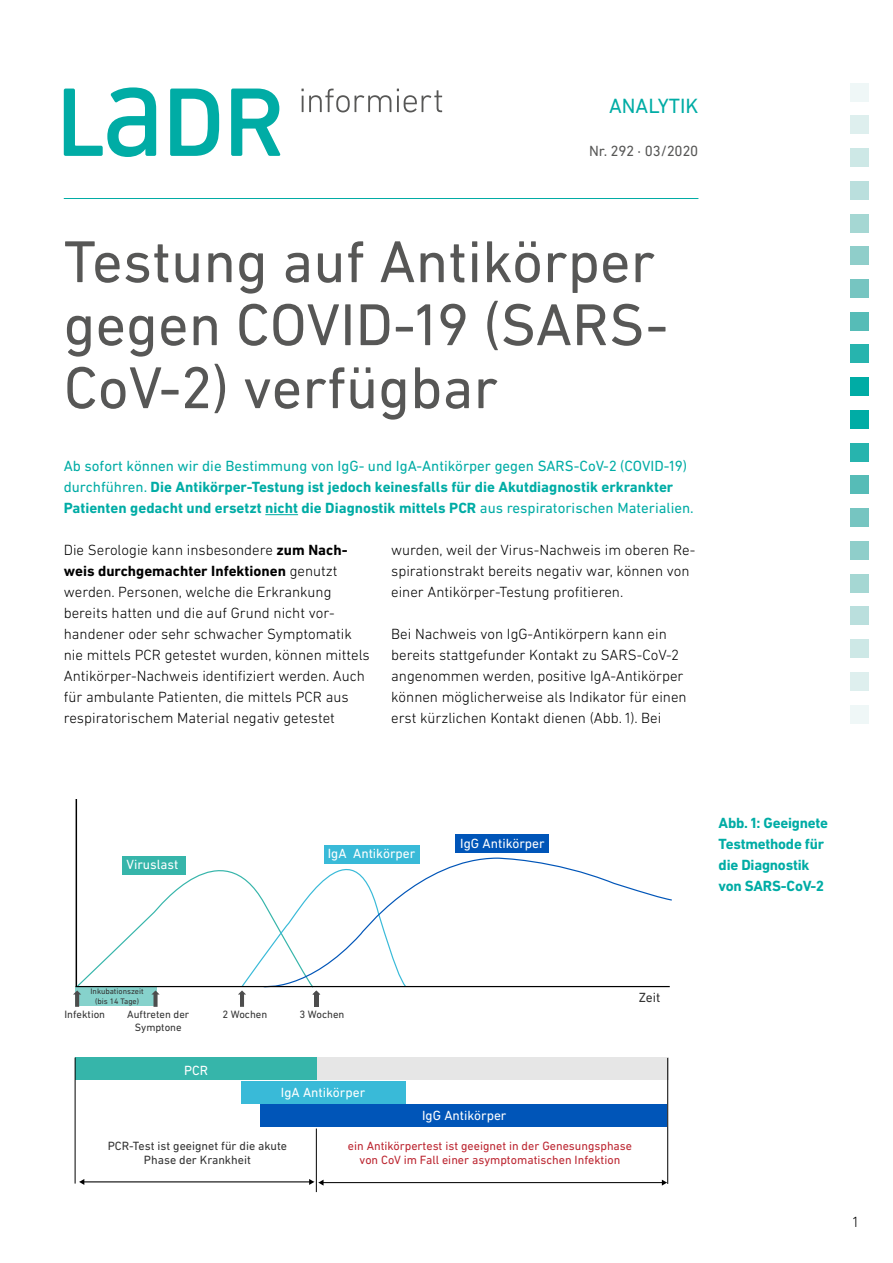
<style>
.page{position:relative;width:893px;height:1263px;background:#fff}
.page>*{position:absolute;margin:0;border:0;box-sizing:border-box;transform-origin:0 0}
.Hauptüberschrift_40p{font:60px/63px "DIN Next LT Pro";color:#575756}
.t1{font:21px "DIN Next LT Pro";color:#00aca5}
.Fließtext_10_Pt{font:300 15px/21px "DIN Next LT Pro";color:#000}
.Fließtext_TÜRKIS_10{font:700 15px/21px "DIN Next LT Pro";color:#00aca5}
.Marginaltext_TÜRKIS{font:700 15px/21px "DIN Next LT Pro";letter-spacing:-.015em;color:#00aca5}
.t2{font:15px "DIN Next LT Pro";color:#575756}
.t3{font:13.5px "DIN Next LT Pro";color:#fff}
.t4{font:13.5px "DIN Next LT Pro";color:#333}
.t5{font:12.15px/14.5px "DIN Next LT Pro";color:#bc2631;text-align:center}
.t6{font:12.15px/14.5px "DIN Next LT Pro";color:#333;text-align:center}
.t7{font:10.8px "DIN Next LT Pro";color:#333}
.t8{font:8.1px/9.8px "DIN Next LT Pro";color:#333;text-align:center}
.s1{font-weight:400}
.s2{font-weight:700}
</style>
<div class="page">
<svg style="left:64px;top:87px;width:217px;height:70px"></svg>
<svg style="left:301px;top:89px;width:141px;height:23px"></svg>
<div style="left:850px;top:377px;width:19px;height:19px;background:#00aca5"></div>
<div style="left:850px;top:410px;width:19px;height:19px;background:#00aca5"></div>
<div style="left:850px;top:443px;width:19px;height:18px;background:#27b4ae"></div>
<div style="left:850px;top:345px;width:19px;height:18px;background:#27b4ae"></div>
<div style="left:850px;top:476px;width:19px;height:18px;background:#56bcb7"></div>
<div style="left:850px;top:312px;width:19px;height:18px;background:#56bcb7"></div>
<div style="left:850px;top:508px;width:19px;height:19px;background:#76c5c1"></div>
<div style="left:850px;top:279px;width:19px;height:19px;background:#76c5c1"></div>
<div style="left:850px;top:541px;width:19px;height:18px;background:#8fceca"></div>
<div style="left:850px;top:247px;width:19px;height:18px;background:#8fceca"></div>
<div style="left:850px;top:574px;width:19px;height:18px;background:#a5d7d3"></div>
<div style="left:850px;top:214px;width:19px;height:18px;background:#a5d7d3"></div>
<div style="left:850px;top:607px;width:19px;height:18px;background:#badfdd"></div>
<div style="left:850px;top:181px;width:19px;height:18px;background:#badfdd"></div>
<div style="left:850px;top:639px;width:19px;height:19px;background:#cde8e6"></div>
<div style="left:850px;top:148px;width:19px;height:19px;background:#cde8e6"></div>
<div style="left:850px;top:672px;width:19px;height:18px;background:#deefee"></div>
<div style="left:850px;top:116px;width:19px;height:18px;background:#deefee"></div>
<div style="left:850px;top:705px;width:19px;height:18px;background:#eff7f7"></div>
<div style="left:850px;top:83px;width:19px;height:18px;background:#eff7f7"></div>
<hr style="left:64px;top:198px;width:634px;height:1px;background:#00aca5">
<hr style="left:265px;top:514px;width:33px;height:1px;background:#00aca5">
<svg style="left:73px;top:812px;width:248px;height:195px"></svg>
<div style="left:122px;top:856px;width:64px;height:19px;background:#36b5aa"></div>
<div style="left:324px;top:845px;width:96px;height:19px;background:#39bad8"></div>
<div style="left:455px;top:834px;width:93px;height:19px;background:#0055b8"></div>
<svg style="left:262px;top:858px;width:410px;height:134px"></svg>
<hr style="left:76px;top:986px;width:594px;height:1px;background:#000">
<hr style="left:76px;top:800px;width:1px;height:187px;background:#000">
<div style="left:75px;top:1057px;width:242px;height:23px;background:#36b5aa"></div>
<div style="left:317px;top:1057px;width:351px;height:23px;background:#e6e6e6"></div>
<hr style="left:75px;top:1057px;width:1px;height:126px;background:#000">
<div style="left:241px;top:1080px;width:165px;height:23px;background:#39bad8"></div>
<div style="left:260px;top:1103px;width:407px;height:23px;background:#0055b8"></div>
<hr style="left:667px;top:1058px;width:1px;height:126px;background:#000">
<hr style="left:83px;top:1181px;width:227px;height:1px;background:#000">
<svg style="left:79px;top:1179px;width:5px;height:6px"></svg>
<hr style="left:323px;top:1182px;width:340px;height:1px;background:#000">
<svg style="left:309px;top:1179px;width:15px;height:6px"></svg>
<svg style="left:662px;top:1179px;width:5px;height:6px"></svg>
<hr style="left:316px;top:1128px;width:1px;height:64px;background:#000">
<p class="t1" style="left:609px;top:93px;width:91px">ANALYTIK</p>
<p class="t2" style="left:589px;top:142px;width:111px">Nr. 292 · 03/2020</p>
<p class="Hauptüberschrift_40p" style="left:64px;top:229px;width:606px">Testung auf Antikörper gegen COVID-19 (SARS-<br>CoV-2) verfügbar</p>
<p class="Fließtext_TÜRKIS_10" style="left:64px;top:455px;width:631px"><span class="s1">Ab sofort können wir die Bestimmung von IgG- und IgA-Antikörper gegen SARS-CoV-2 (COVID-19) durchführen.</span> Die Antikörper-Testung ist jedoch keinesfalls für die Akutdiagnostik erkrankter<br>Patienten gedacht und ersetzt nicht die Diagnostik mittels PCR <span class="s1">aus respiratorischen Materialien.</span></p>
<p class="Fließtext_10_Pt" style="left:64px;top:539px;width:308px">Die Serologie kann insbesondere <span class="s2">zum Nach&shy;weis durchgemachter Infektionen</span> genutzt werden. Personen, welche die Erkrankung bereits hatten und die auf Grund nicht vor&shy;handener oder sehr schwacher Symptomatik nie mittels PCR getestet wurden, können mittels Antikörper-Nachweis identifiziert werden. Auch für ambulante Patienten, die mittels PCR aus respiratorischem Material negativ getestet</p>
<p class="Fließtext_10_Pt" style="left:391px;top:539px;width:306px">wurden, weil der Virus-Nachweis im oberen Re&shy;spirationstrakt bereits negativ war, können von einer Antikörper-Testung profitieren.</p>
<p class="Fließtext_10_Pt" style="left:391px;top:623px;width:297px">Bei Nachweis von IgG-Antikörpern kann ein bereits stattgefunder Kontakt zu SARS-CoV-2 angenommen werden, positive IgA-Antikörper können möglicherweise als Indikator für einen erst kürzlichen Kontakt dienen (Abb. 1). Bei</p>
<p class="t3" style="left:126px;top:857px;width:54px">Viruslast</p>
<p class="t3" style="left:328px;top:846px;width:89px">IgA Antikörper</p>
<p class="t3" style="left:460px;top:835px;width:86px">IgG Antikörper</p>
<p class="Marginaltext_TÜRKIS" style="left:719px;top:812px;width:111px">Abb. 1: Geeignete<br>Testmethode für die Diagnostik von SARS-CoV-2</p>
<p class="t8" style="left:91px;top:986px;width:55px">Inkubationszeit (bis 14 Tage)</p>
<p class="t7" style="left:64px;top:1008px;width:42px">Infektion</p>
<p class="t7" style="left:127px;top:1008px;width:64px">Auftreten der</p>
<p class="t7" style="left:223px;top:1008px;width:46px">2 Wochen</p>
<p class="t7" style="left:300px;top:1008px;width:46px">3 Wochen</p>
<p class="t7" style="left:135px;top:1021px;width:48px">Symptone</p>
<p class="t4" style="left:639px;top:990px;width:23px">Zeit</p>
<p class="t3" style="left:184px;top:1062px;width:25px">PCR</p>
<p class="t3" style="left:281px;top:1084px;width:86px">IgA Antikörper</p>
<p class="t3" style="left:422px;top:1107px;width:86px">IgG Antikörper</p>
<p class="t6" style="left:108px;top:1138px;width:181px">PCR-Test ist geeignet für die akute<br>Phase der Krankheit</p>
<p class="t5" style="left:348px;top:1138px;width:286px">ein Antikörpertest ist geeignet in der Genesungsphase von CoV im Fall einer asymptomatischen Infektion</p>
<p class="Fließtext_10_Pt" style="left:853px;top:1211px;width:7px">1</p>
</div>
